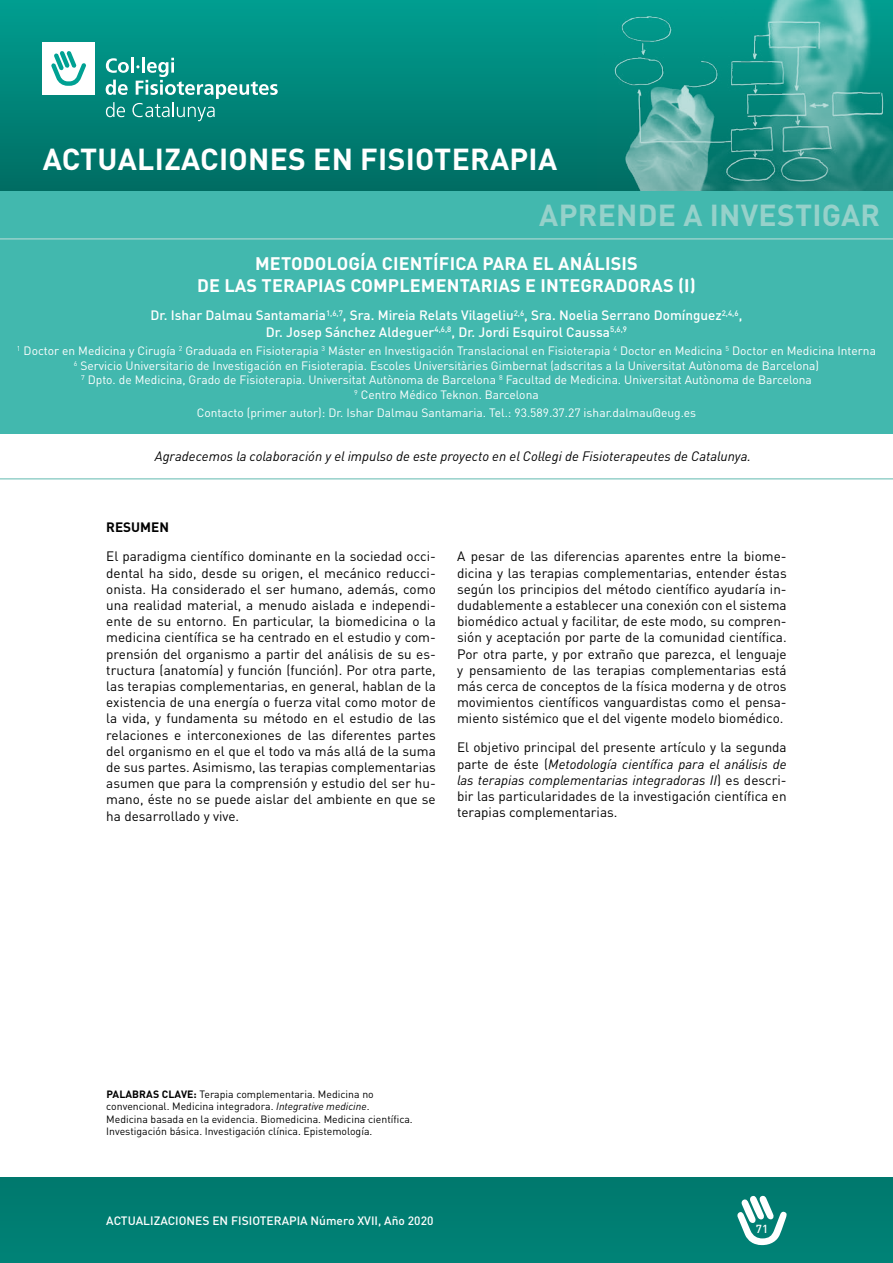
<style>
.page{position:relative;width:893px;height:1263px;background:#fff}
.page>*{position:absolute;margin:0;border:0;box-sizing:border-box;transform-origin:0 0}
.t1{font:700 30px "DIN Pro";letter-spacing:.01em;color:#fff}
.t2{font:700 30px "DIN Pro";letter-spacing:.01em;color:#96d1ca}
.t3{font:700 18px/21.6px "DIN Pro";letter-spacing:.01em;color:#fff;text-align:center}
.t4{font:13.5px/16.2px "DIN Pro";color:#000;text-align:justify}
.t5{font:500 13.5px/16.2px "DIN Pro";color:#fff;text-align:center}
.t6{font:italic 13.5px "DIN Pro";color:#000}
.t7{font:700 13.5px "DIN Pro";color:#000}
.t8{font:12px/14.4px "DIN Pro";color:#fff;text-align:center}
.t9{font:500 12px "DIN Pro";color:#fff}
.t10{font:500 11.55px "DIN Pro";color:#fff}
.t11{font:10.5px/12.6px "DIN Pro";color:#000}
.s1{font-style:italic}
.s2{font-weight:700}
</style>
<div class="page">
<div style="left:0;top:1178px;width:893px;height:85px;background:#007d72"></div>
<div style="left:0;top:0;width:893px;height:191px;background:linear-gradient(to bottom,#019f91,#006d63)"></div>
<img style="left:597px;top:0;width:296px;height:191px">
<div style="left:0;top:191px;width:893px;height:243px;background:#42b8ae"></div>
<svg style="left:737px;top:1195px;width:50px;height:50px"></svg>
<hr style="left:0;top:238px;width:893px;height:2px;background:#96d1ca">
<div style="left:43px;top:43px;width:52px;height:52px;background:#fff"></div>
<svg style="left:51px;top:51px;width:35px;height:35px"></svg>
<hr style="left:131px;top:57px;width:3px;height:16px;background:#fff">
<hr style="left:142px;top:57px;width:3px;height:16px;background:#fff">
<svg style="left:106px;top:58px;width:172px;height:63px;background:#299a90"></svg>
<hr style="left:0;top:478px;width:893px;height:2px;background:#96d1ca">
<h1 class="t1" style="left:43px;top:139px;width:516px">ACTUALIZACIONES EN FISIOTERAPIA</h1>
<h1 class="t2" style="left:539px;top:195px;width:342px">APRENDE A INVESTIGAR</h1>
<h2 class="t3" style="left:197px;top:252px;width:500px">METODOLOGÍA CIENTÍFICA PARA EL ANÁLISIS<br>DE LAS TERAPIAS COMPLEMENTARIAS E INTEGRADORAS (I)</h2>
<p class="t5" style="left:151px;top:307px;width:593px">Dr. Ishar Dalmau Santamaria<sup>1,6,7</sup>, Sra. M ireia Relats Vilageliu<sup>2,6</sup>, Sra. Noelia Serrano Domínguez<sup>2,4,6</sup>,<br>Dr. Josep Sánchez Aldeguer<sup>4,6,8</sup>, Dr. Jordi Esquirol Caussa<sup>5,6,9</sup></p>
<p class="t8" style="left:17px;top:344px;width:860px"><sup>1</sup> Doctor en Medicina y Cirugía <sup>2</sup> Graduada en Fisioterapia <sup>3</sup> Máster en Investigación Translacional en Fisioterapia <sup>4</sup> Doctor en Medicina <sup>5</sup> Doctor en Medicina Interna <sup>6</sup> Servicio Universitario de Investigación en Fisioterapia. Escoles Universitàries Gimbernat (adscritas a la Universitat Autònoma de Barcelona)<br><sup>7</sup> Dpto. de Medicina, Grado de Fisioterapia. Universitat Autònoma de Barcelona <sup>8</sup> Facultad de Medicina. Universitat Autònoma de Barcelona<br><sup>9</sup> Centro Médico Teknon. Barcelona</p>
<p class="t8" style="left:197px;top:405px;width:501px">Contacto (primer autor): Dr. Ishar Dalmau Santamaria. Tel.: 93.589.37.27 ishar.dalmau@eug.es</p>
<p class="t6" style="left:155px;top:446px;width:598px">Agradecemos la colaboración y el impulso de este proyecto en el Col·legi de Fisioterapeutes de Catalunya.</p>
<p class="t7" style="left:106px;top:519px;width:64px">RESUMEN</p>
<p class="t4" style="left:106px;top:548px;width:331px">El paradigma científico dominante en la sociedad occi&shy;dental ha sido, desde su origen, el mecánico reducci&shy;onista. Ha considerado el ser humano, además, como una realidad material, a menudo aislada e independi&shy;ente de su entorno. En particular, la biomedicina o la medicina científica se ha centrado en el estudio y com&shy;prensión del organismo a partir del análisis de su es&shy;tructura (anatomía) y función (función). Por otra parte, las terapias complementarias, en general, hablan de la existencia de una energía o fuerza vital como motor de la vida, y fundamenta su método en el estudio de las relaciones e interconexiones de las diferentes partes del organismo en el que el todo va más allá de la suma de sus partes. Asimismo, las terapias complementarias asumen que para la comprensión y estudio del ser hu&shy;mano, éste no se puede aislar del ambiente en que se ha desarrollado y vive.</p>
<p class="t4" style="left:457px;top:548px;width:331px">A pesar de las diferencias aparentes entre la biome&shy;dicina y las terapias complementarias, entender éstas según los principios del método científico ayudaría in&shy;dudablemente a establecer una conexión con el sistema biomédico actual y facilitar, de este modo, su compren&shy;sión y aceptación por parte de la comunidad científica.<br>Por otra parte, y por extraño que parezca, el lenguaje y pensamiento de las terapias complementarias está más cerca de conceptos de la física moderna y de otros movimientos científicos vanguardistas como el pensa&shy;miento sistémico que el del vigente modelo biomédico.</p>
<p class="t4" style="left:457px;top:739px;width:331px">El objetivo principal del presente artículo y la segunda parte de éste (<span class="s1">Metodología científica para el análisis de las terapias complementarias integradoras II</span>) es descri&shy;bir las particularidades de la investigación científica en terapias complementarias.</p>
<p class="t11" style="left:106px;top:1087px;width:308px"><span class="s2">PALABRAS CLAVE:</span> Terapia complementaria. Medicina no convencional. Medicina integradora. <span class="s1">Integrative medicine</span>.<br>Medicina basada en la evidencia. Biomedicina. Medicina científica.<br>Investigación básica. Investigación clínica. Epistemología.</p>
<p class="t9" style="left:106px;top:1213px;width:329px">ACTUALIZACIONES EN FISIOTERAPIA Número XVII, Año 2020</p>
<p class="t10" style="left:756px;top:1221px;width:14px">71</p>
</div>
